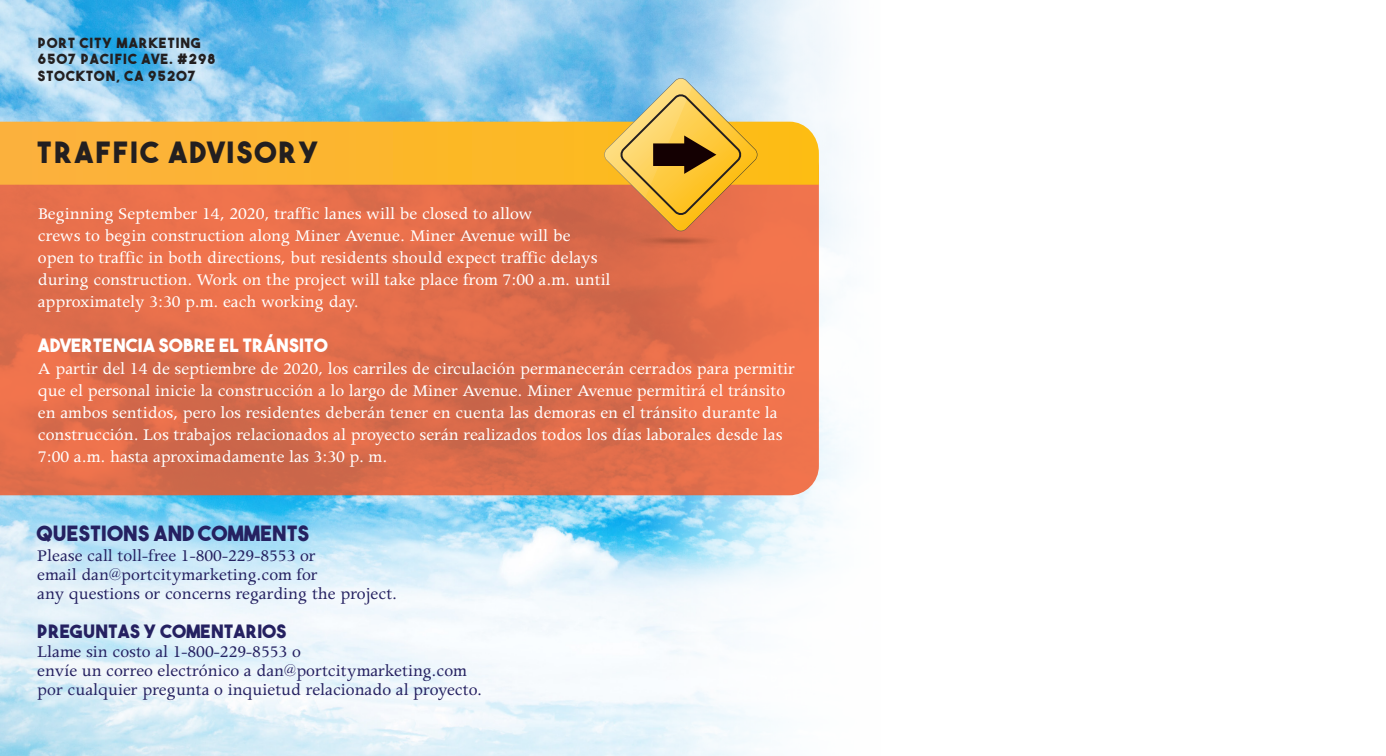
<style>
.page{position:relative;width:1386px;height:756px;background:#fff}
.page>*{position:absolute;margin:0;border:0;box-sizing:border-box;transform-origin:0 0}
.t1{font:29.22px "The Bold Font";letter-spacing:.08em;color:#231f20}
.t2{font:21px "The Bold Font";letter-spacing:.02em;color:#252161}
.t3{font:18.38px/22.1px "Apollo";color:#fff}
.t4{font:18.38px/19.2px "Apollo";color:#252161}
.t5{font:18.38px "The Bold Font";letter-spacing:.02em;color:#fff}
.t6{font:18.38px "The Bold Font";letter-spacing:.02em;color:#252161}
.t7{font:14px/16.8px "The Bold Font";letter-spacing:.08em;color:#231f20}
</style>
<div class="page">
<img style="left:0;top:0;width:648px;height:756px">
<svg style="left:648px;top:0;width:198px;height:756px"></svg>
<svg style="left:0;top:185px;width:819px;height:310px;background:#e06d4b"></svg>
<svg style="left:0;top:122px;width:819px;height:63px;background:#fbb52e"></svg>
<svg style="left:604px;top:78px;width:154px;height:154px;background:#d0a761"></svg>
<svg style="left:626px;top:233px;width:103px;height:16px"></svg>
<p class="t7" style="left:38px;top:34px;width:179px">PORT CITY MARKETING<br>6507 PACIFIC AVE. #298<br>STOCKTON, CA 95207</p>
<h1 class="t1" style="left:37px;top:133px;width:283px">TRAFFIC ADVISORY</h1>
<p class="t3" style="left:38px;top:203px;width:574px">Beginning September 14, 2020, traffic lanes will be closed to allow<br>crews to begin construction along Miner Avenue. Miner Avenue will be open to traffic in both directions, but residents should expect traffic delays during construction. Work on the project will take place from 7:00 a.m. until approximately 3:30 p.m. each working day.</p>
<p class="t5" style="left:38px;top:333px;width:291px">ADVERTENCIA SOBRE EL TRÁNSITO</p>
<p class="t3" style="left:38px;top:358px;width:759px">A partir del 14 de septiembre de 2020, los carriles de circulación permanecerán cerrados para permitir que el personal inicie la construcción a lo largo de Miner Avenue. Miner Avenue permitirá el tránsito en ambos sentidos, pero los residentes deberán tener en cuenta las demoras en el tránsito durante la construcción. Los trabajos relacionados al proyecto serán realizados todos los días laborales desde las 7:00 a.m. hasta aproximadamente las 3:30 p. m.</p>
<p class="t2" style="left:37px;top:520px;width:273px">QUESTIONS AND COMMENTS</p>
<p class="t4" style="left:37px;top:546px;width:361px">Please call toll-free 1-800-229-8553 or<br>email dan@portcitymarketing.com for<br>any questions or concerns regarding the project.</p>
<p class="t6" style="left:37px;top:619px;width:251px">PREGUNTAS Y COMENTARIOS</p>
<p class="t4" style="left:37px;top:642px;width:446px">Llame sin costo al 1-800-229-8553 o<br>envíe un correo electrónico a dan@portcitymarketing.com por cualquier pregunta o inquietud relacionado al proyecto.</p>
</div>
